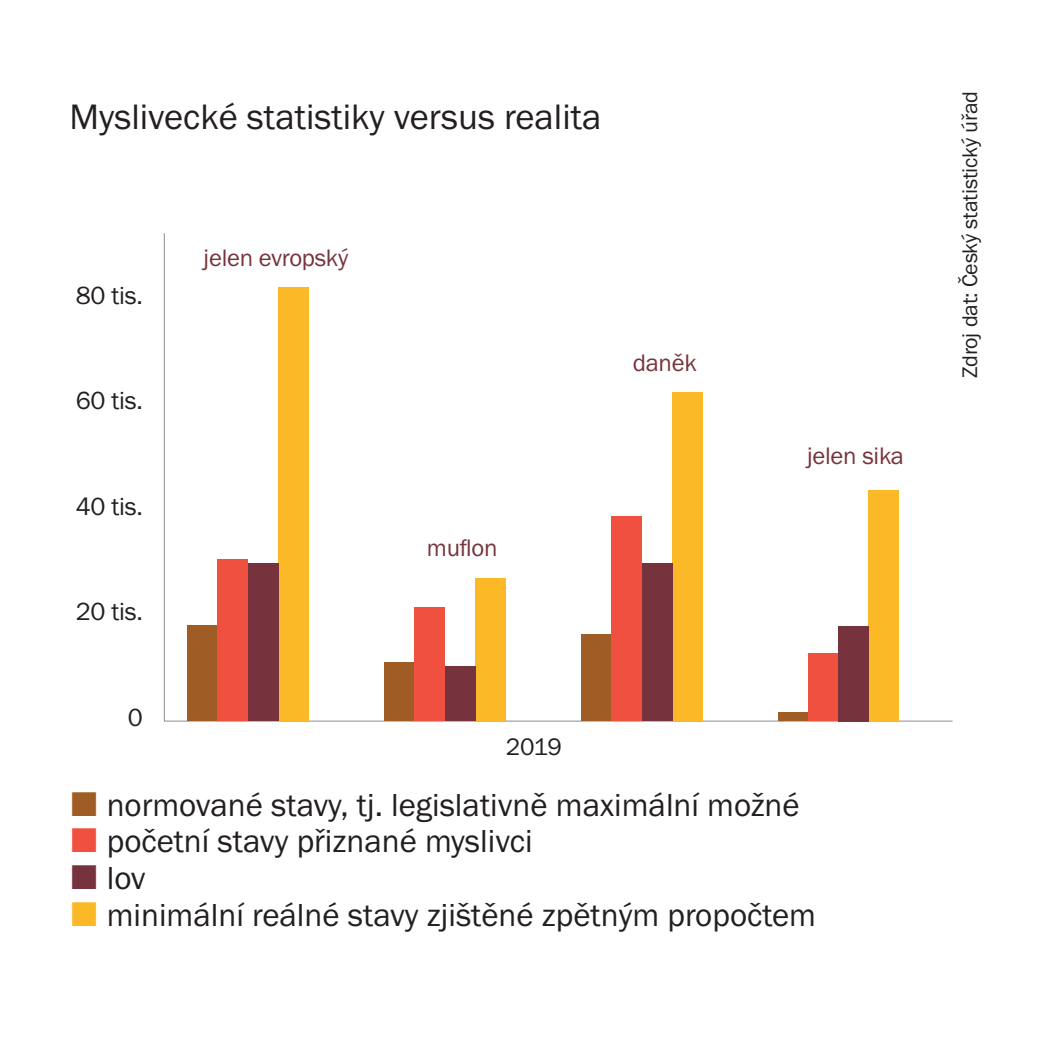
<style>
.page{position:relative;width:1042px;height:1042px;background:#fff}
.page>*{position:absolute;margin:0;border:0;box-sizing:border-box;transform-origin:0 0}
.t1{font:36.57px "Franklin Got Itc TOT Boo";color:#231f20}
.t2{font:32.9px/36.6px "Franklin Got Itc TOT Boo";color:#231f20}
.t3{font:25.72px "Franklin Got Itc TOT Boo";letter-spacing:-.01em;color:#231f20}
.t4{font:24.68px "Franklin Got Itc TOT Boo";letter-spacing:-.01em;color:#77333d}
.t5{font:24.68px "Franklin Got Itc TOT Boo";color:#231f20}
.t6{font:22.05px "Franklin Got Itc TOT Boo";letter-spacing:-.01em;color:#231f20}
</style>
<div class="page">
<hr style="left:164px;top:720px;width:788px;height:1px;background:#8d8d8d">
<hr style="left:164px;top:233px;width:1px;height:488px;background:#8d8d8d">
<div style="left:778px;top:712px;width:30px;height:9px;background:#9f5c25"></div>
<div style="left:581px;top:634px;width:30px;height:87px;background:#9f5c25"></div>
<div style="left:384px;top:662px;width:31px;height:59px;background:#9f5c25"></div>
<div style="left:187px;top:626px;width:30px;height:95px;background:#9f5c25"></div>
<div style="left:808px;top:654px;width:30px;height:67px;background:#ef5040"></div>
<div style="left:611px;top:516px;width:31px;height:205px;background:#ef5040"></div>
<div style="left:415px;top:607px;width:30px;height:114px;background:#ef5040"></div>
<div style="left:217px;top:559px;width:31px;height:162px;background:#ef5040"></div>
<div style="left:869px;top:490px;width:30px;height:231px;background:#fbb927"></div>
<div style="left:672px;top:393px;width:30px;height:328px;background:#fbb927"></div>
<div style="left:475px;top:578px;width:31px;height:143px;background:#fbb927"></div>
<div style="left:278px;top:287px;width:30px;height:434px;background:#fbb927"></div>
<div style="left:838px;top:626px;width:30px;height:95px;background:#77333d"></div>
<div style="left:642px;top:564px;width:30px;height:157px;background:#77333d"></div>
<div style="left:445px;top:666px;width:30px;height:55px;background:#77333d"></div>
<div style="left:248px;top:563px;width:30px;height:158px;background:#77333d"></div>
<p class="t1" style="left:69px;top:96px;width:534px">Myslivecké statistiky versus realita</p>
<p class="t3" style="left:76px;top:281px;width:69px">80 tis.</p>
<p class="t3" style="left:76px;top:386px;width:69px">60 tis.</p>
<p class="t3" style="left:76px;top:492px;width:69px">40 tis.</p>
<p class="t3" style="left:76px;top:598px;width:69px">20 tis.</p>
<p class="t3" style="left:128px;top:703px;width:17px">0</p>
<p class="t4" style="left:204px;top:245px;width:146px">jelen evropský</p>
<p class="t4" style="left:427px;top:534px;width:72px">muflon</p>
<p class="t5" style="left:506px;top:733px;width:58px">2019</p>
<p class="t4" style="left:633px;top:349px;width:66px">daněk</p>
<p class="t4" style="left:807px;top:442px;width:98px">jelen sika</p>
<p class="t2" style="left:107px;top:787px;width:711px">normované stavy, tj. legislativně maximální možné početní stavy přiznané myslivci<br>lov<br>minimální reálné stavy zjištěné zpětným propočtem</p>
<p class="t6" style="left:957px;top:378px;width:289px;rotate:-90deg">Zdroj dat: Český statistický úřad</p>
</div>
